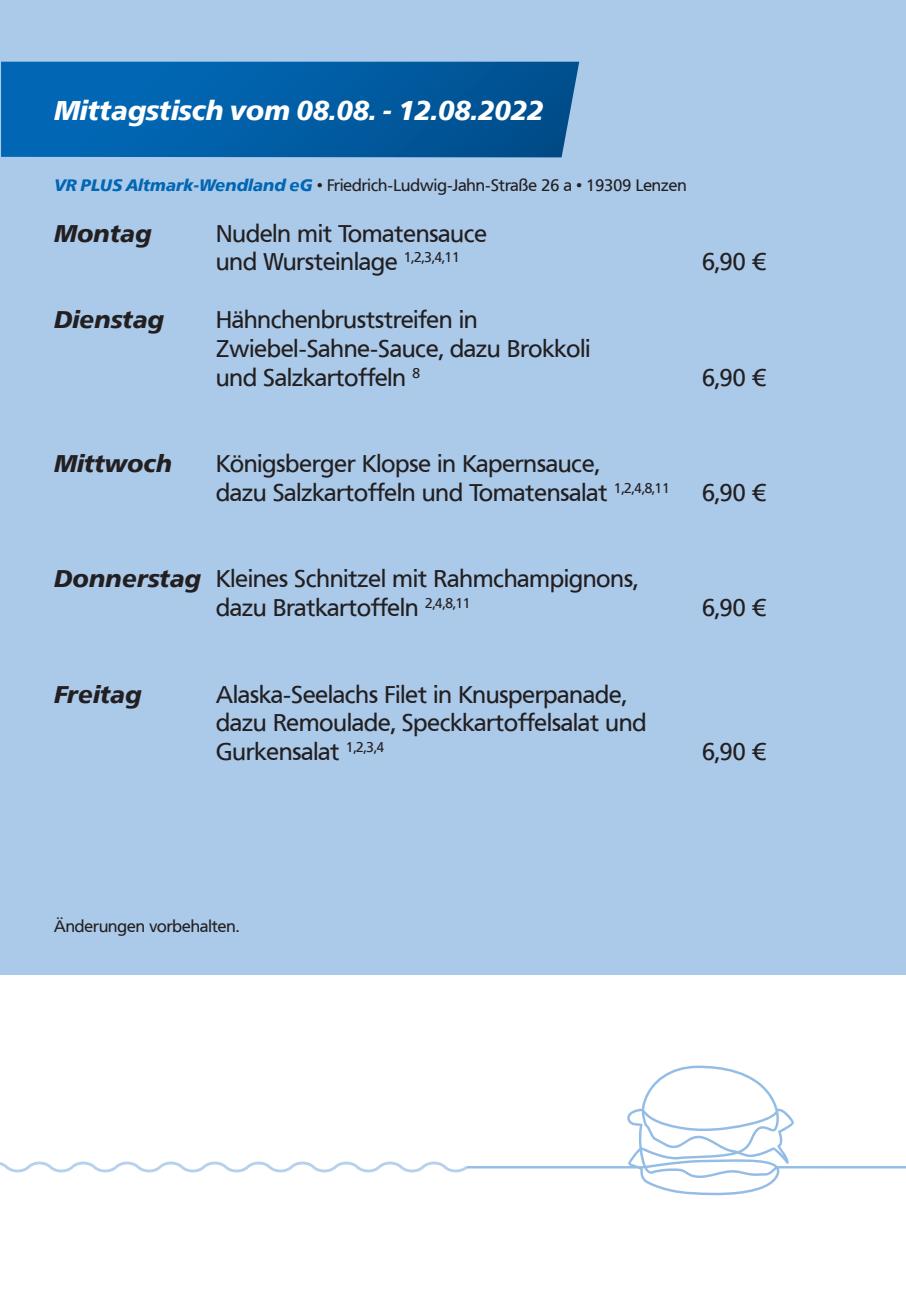
<style>
.page{position:relative;width:906px;height:1289px;background:#fff}
.page>*{position:absolute;margin:0;border:0;box-sizing:border-box;transform-origin:0 0}
.t1{font:italic 700 27px "Frutiger VR";color:#fff}
.t2{font:24px/28.8px "Frutiger VR";color:#231f20}
.t3{font:italic 700 24px "Frutiger VR";color:#231f20}
.t4{font:16.5px "Frutiger VR";color:#231f20}
.s1{font-weight:700;font-style:italic;color:#0166b3}
.s2{font-weight:700;font-style:italic}
</style>
<div class="page">
<div style="left:0;top:0;width:906px;height:974px;background:#abcaea"></div>
<svg style="left:0;top:1161px;width:467px;height:11px"></svg>
<svg style="left:1px;top:62px;width:578px;height:95px;background:#035ea5"></svg>
<svg style="left:467px;top:1065px;width:439px;height:130px"></svg>
<p class="t1" style="left:54px;top:94px;width:491px">Mittagstisch vom 08.08. - 12.08.2022</p>
<p class="t4" style="left:54px;top:176px;width:634px"><span class="s1">VR PLUS Altmark-Wendland eG</span> • Friedrich-Ludwig-Jahn-Straße 26 a • 19309 Lenzen</p>
<p class="t3" style="left:54px;top:219px;width:99px">Montag</p>
<p class="t2" style="left:216px;top:219px;width:272px">Nudeln mit Tomatensauce und Wursteinlage <sup>1,2,3,4,11</sup></p>
<p class="t3" style="left:54px;top:305px;width:112px">Dienstag</p>
<p class="t2" style="left:216px;top:305px;width:376px">Hähnchenbruststreifen in<br>Zwiebel-Sahne-Sauce, dazu Brokkoli und Salzkartoffeln <sup>8</sup></p>
<p class="t2" style="left:702px;top:248px;width:66px">6,90 €</p>
<p class="t2" style="left:702px;top:363px;width:66px">6,90 €</p>
<p class="t3" style="left:54px;top:449px;width:120px">Mittwoch</p>
<p class="t2" style="left:216px;top:449px;width:455px">Königsberger Klopse in Kapernsauce,<br>dazu Salzkartoffeln und Tomatensalat <sup>1,2,4,8,11</sup></p>
<p class="t2" style="left:702px;top:478px;width:66px">6,90 €</p>
<p class="t2" style="left:54px;top:565px;width:585px;text-align:center"><span class="s2">Donnerstag</span> Kleines Schnitzel mit Rahmchampignons, dazu Bratkartoffeln <sup>2,4,8,11</sup></p>
<p class="t2" style="left:702px;top:593px;width:66px">6,90 €</p>
<p class="t3" style="left:54px;top:679px;width:89px">Freitag</p>
<p class="t2" style="left:216px;top:680px;width:432px">Alaska-Seelachs Filet in Knusperpanade, dazu Remoulade, Speckkartoffelsalat und<br>Gurkensalat <sup>1,2,3,4</sup></p>
<p class="t2" style="left:702px;top:737px;width:66px">6,90 €</p>
<p class="t4" style="left:54px;top:916px;width:187px">Änderungen vorbehalten.</p>
</div>
